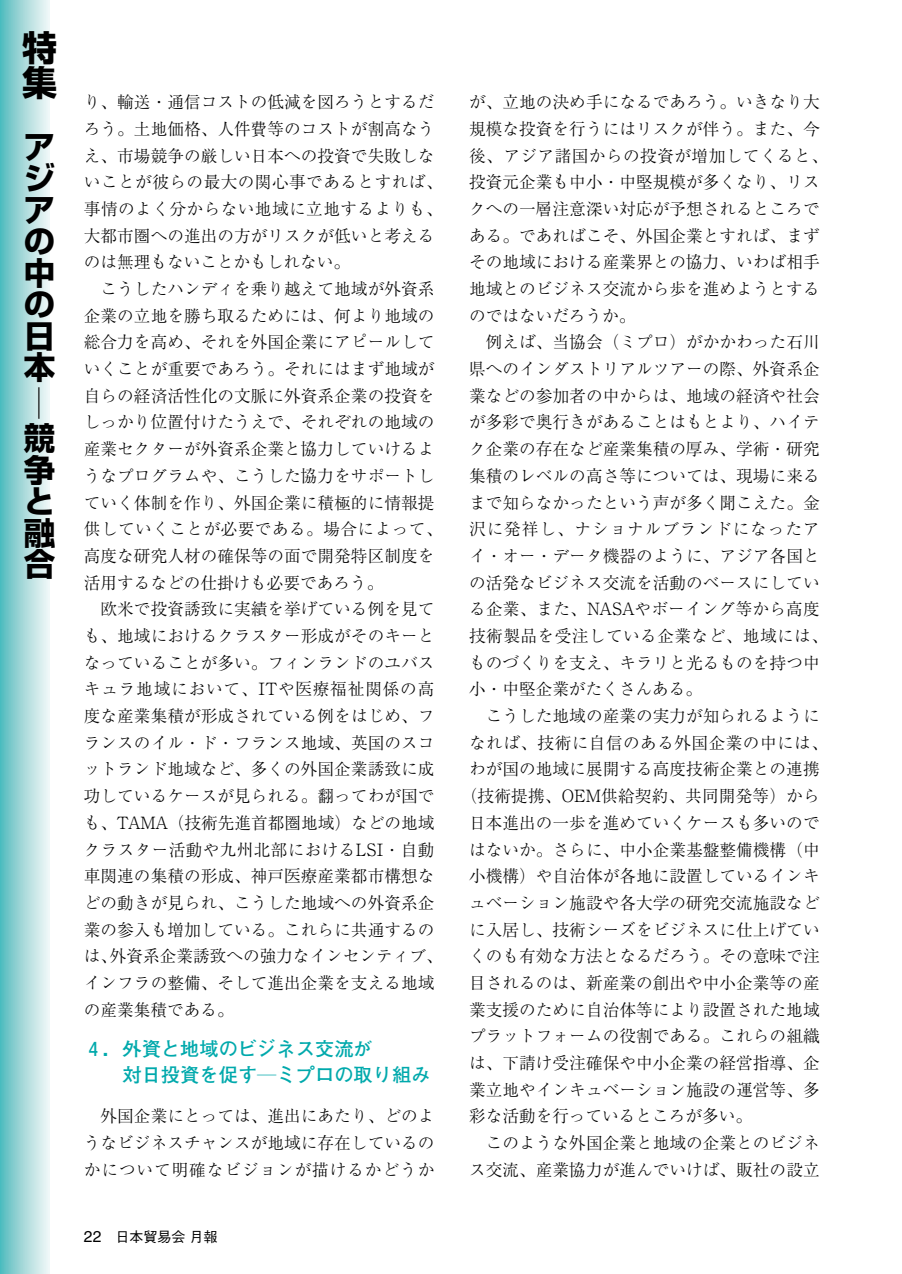
<style>
.page{position:relative;width:902px;height:1274px;background:#fff}
.page>*{position:absolute;margin:0;border:0;box-sizing:border-box;transform-origin:0 0}
.t1{font:700 35px/35px "Shin Go";color:#000}
.t2{font:700 31.5px/31.5px "Shin Go";color:#000;text-align:justify}
.t3{font:700 19.25px/26.8px "Futo Go B101";color:#00a9ac}
.t4{font:300 16.62px/26.8px "Ryumin";letter-spacing:.005em;color:#000}
.t5{font:300 16.62px "Ryumin";letter-spacing:.03em;color:#000}
.t6{font:500 14px "Gothic BBB";color:#000}
.s1{font-family:"Rm Alpha";font-weight:400}
.s2{font-family:"Helvetica";font-weight:400;font-size:15.75px}
</style>
<div class="page">
<div style="left:0;top:0;width:50px;height:1274px;background:linear-gradient(to right,#57bcbe,#f5f8f8)"></div>
<h1 class="t1" style="left:22px;top:35px;width:36px">特集</h1>
<h2 class="t2" style="left:24px;top:136px;width:33px">アジアの中の日本</h2>
<h2 class="t2" style="left:24px;top:390px;width:33px;line-height:35.4px">―競</h2>
<h2 class="t2" style="left:24px;top:459px;width:33px">争と融合</h2>
<p class="t4" style="left:84px;top:91px;width:360px">り、輸送・通信コストの低減を図ろうとするだろう。土地価格、人件費等のコストが割高なうえ、市場競争の厳しい日本への投資で失敗しないことが彼らの最大の関心事であるとすれば、事情のよく分からない地域に立地するよりも、大都市圏への進出の方がリスクが低いと考えるのは無理もないことかもしれない。</p>
<p class="t4" style="left:84px;top:278px;width:360px;text-indent:17px">こうしたハンディを乗り越えて地域が外資系企業の立地を勝ち取るためには、何より地域の総合力を高め、それを外国企業にアピールしていくことが重要であろう。それにはまず地域が自らの経済活性化の文脈に外資系企業の投資をしっかり位置付けたうえで、それぞれの地域の産業セクターが外資系企業と協力していけるようなプログラムや、こうした協力をサポートしていく体制を作り、外国企業に積極的に情報提供していくことが必要である。場合によって、高度な研究人材の確保等の面で開発特区制度を活用するなどの仕掛けも必要であろう。</p>
<p class="t4" style="left:84px;top:598px;width:360px;text-indent:17px">欧米で投資誘致に実績を挙げている例を見ても、地域におけるクラスター形成がそのキーとなっていることが多い。フィンランドのユバスキュラ地域において、<span class="s1">IT</span>や医療福祉関係の高度な産業集積が形成されている例をはじめ、フランスのイル・ド・フランス地域、英国のスコットランド地域など、多くの外国企業誘致に成功しているケースが見られる。翻ってわが国でも、<span class="s1">TAMA</span>（技術先進首都圏地域）などの地域クラスター活動や九州北部における<span class="s1">LSI</span>・自動車関連の集積の形成、神戸医療産業都市構想などの動きが見られ、こうした地域への外資系企業の参入も増加している。これらに共通するのは、外資系企業誘致への強力なインセンティブ、インフラの整備、そして進出企業を支える地域の産業集積である。</p>
<p class="t3" style="left:122px;top:1037px;width:309px;text-indent:-39px">４．外資と地域のビジネス交流が<br>対日投資を促す―ミプロの取り組み</p>
<p class="t4" style="left:84px;top:1105px;width:352px;text-align:justify;text-indent:17px">外国企業にとっては、進出にあたり、どのようなビジネスチャンスが地域に存在しているのかについて明確なビジョンが描けるかどうか</p>
<p class="t6" style="left:84px;top:1231px;width:135px"><span class="s2">22</span> 日本貿易会月報</p>
<p class="t4" style="left:469px;top:91px;width:360px">が、立地の決め手になるであろう。いきなり大規模な投資を行うにはリスクが伴う。また、今後、アジア諸国からの投資が増加してくると、投資元企業も中小・中堅規模が多くなり、リスクへの一層注意深い対応が予想されるところである。であればこそ、外国企業とすれば、まずその地域における産業界との協力、いわば相手地域とのビジネス交流から歩を進めようとするのではないだろうか。</p>
<p class="t4" style="left:469px;top:331px;width:360px;text-indent:17px">例えば、当協会（ミプロ）がかかわった石川県へのインダストリアルツアーの際、外資系企業などの参加者の中からは、地域の経済や社会が多彩で奥行きがあることはもとより、ハイテク企業の存在など産業集積の厚み、学術・研究集積のレベルの高さ等については、現場に来るまで知らなかったという声が多く聞こえた。金沢に発祥し、ナショナルブランドになったアイ・オー・データ機器のように、アジア各国との活発なビジネス交流を活動のベースにしている企業、また、<span class="s1">NASA</span>やボーイング等から高度技術製品を受注している企業など、地域には、ものづくりを支え、キラリと光るものを持つ中小・中堅企業がたくさんある。</p>
<p class="t4" style="left:485px;top:705px;width:335px">こうした地域の産業の実力が知られるように</p>
<p class="t5" style="left:469px;top:737px;width:360px">なれば、技術に自信のある外国企業の中には、</p>
<p class="t4" style="left:469px;top:758px;width:352px">わが国の地域に展開する高度技術企業との連携</p>
<p class="t4" style="left:460px;top:785px;width:360px">（技術提携、<span class="s1">OEM</span>供給契約、共同開発等）から</p>
<p class="t4" style="left:469px;top:811px;width:352px">日本進出の一歩を進めていくケースも多いので</p>
<p class="t4" style="left:469px;top:838px;width:352px">はないか。さらに、中小企業基盤整備機構（中</p>
<p class="t4" style="left:469px;top:865px;width:352px">小機構）や自治体が各地に設置しているインキ</p>
<p class="t4" style="left:469px;top:891px;width:352px">ュベーション施設や各大学の研究交流施設など</p>
<p class="t4" style="left:469px;top:918px;width:352px">に入居し、技術シーズをビジネスに仕上げてい</p>
<p class="t4" style="left:469px;top:945px;width:352px">くのも有効な方法となるだろう。その意味で注</p>
<p class="t4" style="left:469px;top:972px;width:352px">目されるのは、新産業の創出や中小企業等の産</p>
<p class="t4" style="left:469px;top:998px;width:352px">業支援のために自治体等により設置された地域</p>
<p class="t4" style="left:469px;top:1025px;width:352px">プラットフォームの役割である。これらの組織</p>
<p class="t4" style="left:469px;top:1052px;width:352px">は、下請け受注確保や中小企業の経営指導、企</p>
<p class="t4" style="left:469px;top:1078px;width:352px">業立地やインキュベーション施設の運営等、多</p>
<p class="t4" style="left:469px;top:1105px;width:284px">彩な活動を行っているところが多い。</p>
<p class="t4" style="left:485px;top:1132px;width:335px">このような外国企業と地域の企業とのビジネ</p>
<p class="t4" style="left:469px;top:1158px;width:352px">ス交流、産業協力が進んでいけば、販社の設立</p>
</div>
